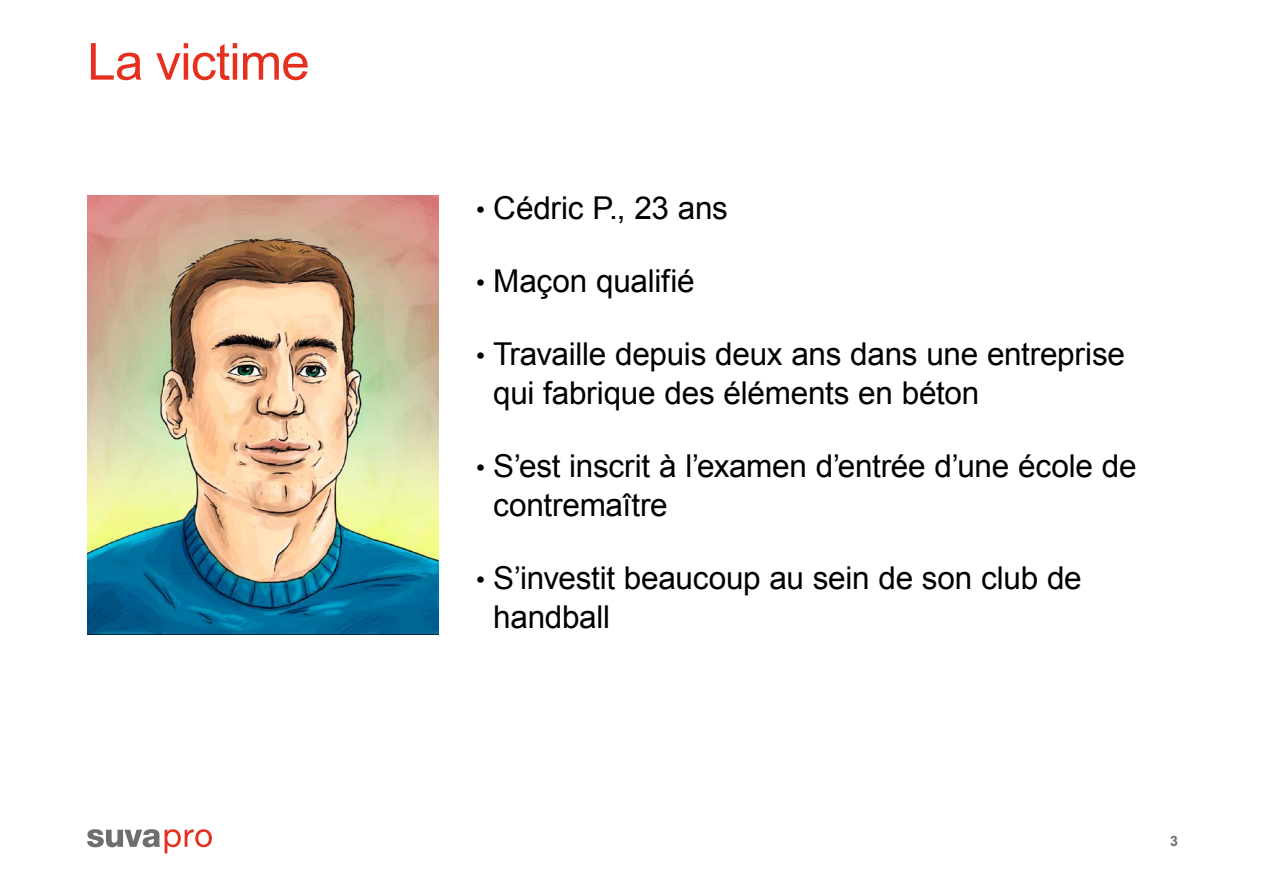
<style>
.page{position:relative;width:1263px;height:893px;background:#fff}
.page>*{position:absolute;margin:0;border:0;box-sizing:border-box;transform-origin:0 0}
.t1{font:51px "Arial";letter-spacing:-.015em;color:#e6301f}
.t2{font:31.5px/39px "Arial";letter-spacing:-.01em;color:#000}
.t3{font:700 14.25px "Arial";color:#6e6e6e}
.s1{font-family:"Helvetica Neue LT Std";font-weight:300;font-size:18px}
</style>
<div class="page">
<svg style="left:87px;top:829px;width:125px;height:24px"></svg>
<img style="left:87px;top:196px;width:351px;height:438px">
<h1 class="t1" style="left:87px;top:28px;width:224px">La victime</h1>
<p class="t2" style="left:476px;top:188px;width:253px"><span class="s1">•</span> Cédric P., 23 ans</p>
<p class="t2" style="left:476px;top:261px;width:220px"><span class="s1">•</span> Maçon qualifié</p>
<p class="t2" style="left:493px;top:334px;width:633px;text-indent:-17px"><span class="s1">•</span> Travaille depuis deux ans dans une entreprise qui fabrique des éléments en béton</p>
<p class="t2" style="left:493px;top:446px;width:645px;text-indent:-17px"><span class="s1">•</span> S’est inscrit à l’examen d’entrée d’une école de contremaître</p>
<p class="t2" style="left:493px;top:558px;width:590px;text-indent:-17px"><span class="s1">•</span> S’investit beaucoup au sein de son club de handball</p>
<p class="t3" style="left:1170px;top:832px;width:9px">3</p>
</div>
